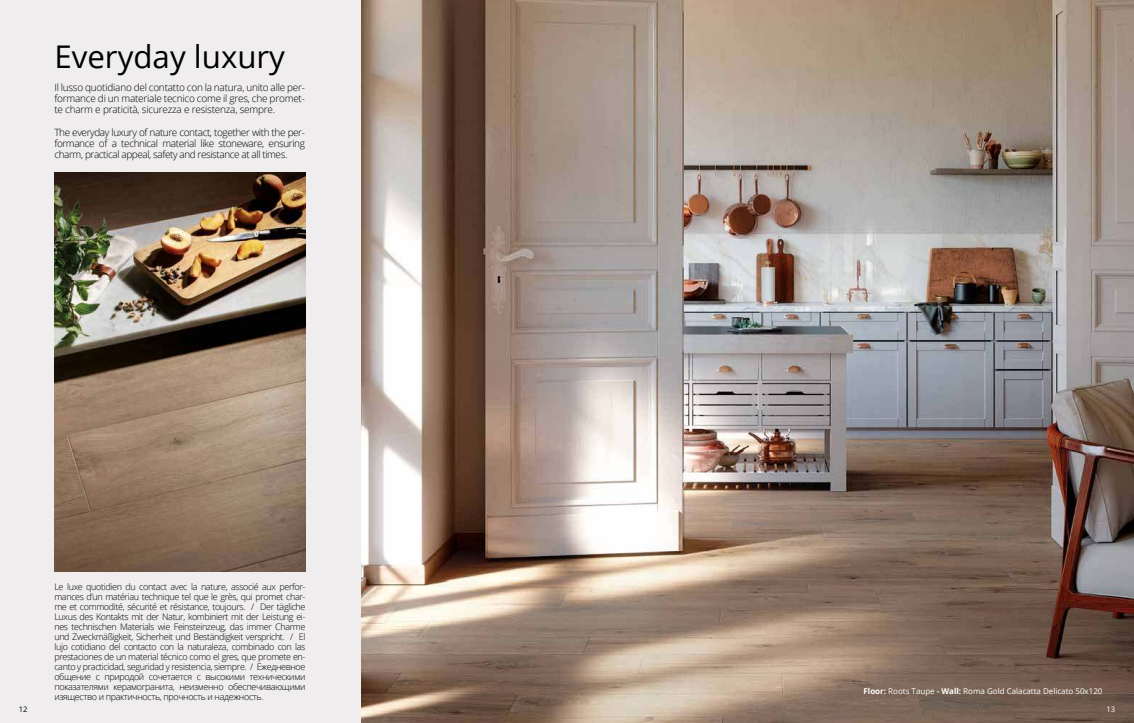
<style>
.page{position:relative;width:1134px;height:723px;background:#fff}
.page>*{position:absolute;margin:0;border:0;box-sizing:border-box;transform-origin:0 0}
.t1{font:31.3px "Open Sans";color:#000}
.t2{font:300 10px/11px "Open Sans";letter-spacing:-.03em;color:#000;text-align:justify}
.t3{font:300 9px/10px "Open Sans";letter-spacing:-.04em;color:#000;text-align:justify}
.t4{font:8px "Open Sans";color:#fff}
.t5{font:7.7px "Open Sans";color:#000}
.t6{font:7.7px "Open Sans";color:#fff}
.s1{font-weight:700}
</style>
<div class="page">
<div style="left:0;top:0;width:566px;height:723px;background:#efeded"></div>
<img style="left:361px;top:0;width:773px;height:723px">
<img style="left:54px;top:172px;width:251px;height:399px">
<h1 class="t1" style="left:54px;top:44px;width:232px">Everyday luxury</h1>
<p class="t2" style="left:54px;top:83px;width:252px">Il lusso quotidiano del contatto con la natura, unito alle per&shy;formance di un materiale tecnico come il gres, che promet&shy;te charm e praticità, sicurezza e resistenza, sempre.</p>
<p class="t2" style="left:54px;top:128px;width:252px">The everyday luxury of nature contact, together with the per&shy;formance of a technical material like stoneware, ensuring charm, practical appeal, safety and resistance at all times.</p>
<p class="t3" style="left:54px;top:583px;width:253px">Le luxe quotidien du contact avec la nature, associé aux perfor&shy;mances d’un matériau technique tel que le grès, qui promet char&shy;me et commodité, sécurité et résistance, toujours. / Der tägliche Luxus des Kontakts mit der Natur, kombiniert mit der Leistung ei&shy;nes technischen Materials wie Feinsteinzeug, das immer Charme und Zweckmäßigkeit, Sicherheit und Beständigkeit verspricht. / El lujo cotidiano del contacto con la naturaleza, combinado con las prestaciones de un material técnico como el gres, que promete en&shy;canto y practicidad, seguridad y resistencia, siempre. / Ежедневное общение с природой сочетается с высокими техническими показателями керамогранита, неизменно обеспечивающими изящество и практичность, прочность и надежность.</p>
<p class="t4" style="left:863px;top:688px;width:241px"><span class="s1">Floor:</span> Roots Taupe <span class="s1">- Wall:</span> Roma Gold Calacatta Delicato 50x120</p>
<p class="t5" style="left:19px;top:706px;width:10px">12</p>
<p class="t6" style="left:1106px;top:706px;width:10px">13</p>
</div>
